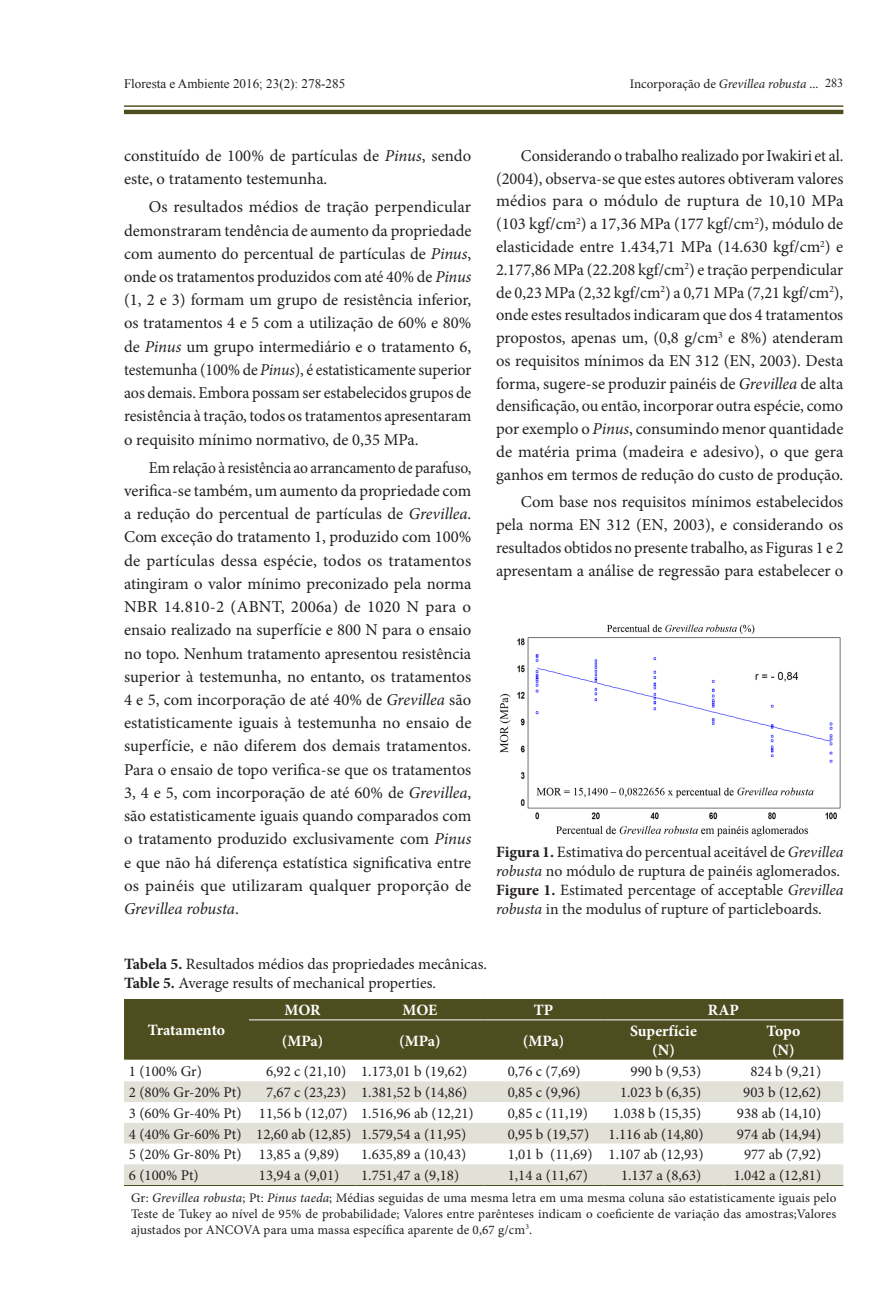
<style>
.page{position:relative;width:893px;height:1315px;background:#fff}
.page>*{position:absolute;margin:0;border:0;box-sizing:border-box;transform-origin:0 0}
.Paragraph{font:16.62px/22.8px "Minion Pro";color:#231f20;text-align:justify}
.Paragraph-2{font:16.62px/23.3px "Minion Pro";color:#231f20;text-align:justify;scale:.93 1}
.FigureCaption{font:15.75px/18.9px "Minion Pro";color:#231f20}
.TableTitle{font:15.75px "Minion Pro";color:#231f20}
.TableHead{font:700 15.75px "Minion Pro";letter-spacing:-.005em;color:#fff}
.TableBody{font:14.88px "Minion Pro";color:#231f20}
.TableFootnote{font:13.12px/15.8px "Minion Pro";letter-spacing:.005em;color:#231f20;text-align:justify}
.t1{font:13.12px "Times New Roman";color:#231f20}
.s1{font-style:italic}
.s2{font-family:"Times New Roman";font-size:12.25px}
.s3{font-weight:700}
</style>
<div class="page">
<hr style="left:124px;top:110px;width:719px;height:4px;background:#4d4d1f">
<hr style="left:124px;top:105px;width:719px;height:2px;background:#4d4d1f">
<div style="left:124px;top:999px;width:719px;height:60px;background:#4d4d1f"></div>
<svg style="left:124px;top:1081px;width:719px;height:104px;fill:#e2e1d8"></svg>
<hr style="left:249px;top:1019px;width:107px;height:1px;background:#fff">
<hr style="left:356px;top:1019px;width:128px;height:1px;background:#fff">
<hr style="left:484px;top:1019px;width:120px;height:1px;background:#fff">
<hr style="left:604px;top:1019px;width:119px;height:1px;background:#fff">
<hr style="left:723px;top:1019px;width:120px;height:1px;background:#fff">
<hr style="left:124px;top:1185px;width:125px;height:1px;background:#4d4d1f">
<hr style="left:249px;top:1185px;width:107px;height:1px;background:#4d4d1f">
<hr style="left:356px;top:1185px;width:128px;height:1px;background:#4d4d1f">
<hr style="left:484px;top:1185px;width:120px;height:1px;background:#4d4d1f">
<hr style="left:604px;top:1185px;width:119px;height:1px;background:#4d4d1f">
<hr style="left:723px;top:1185px;width:120px;height:1px;background:#4d4d1f">
<img style="left:499px;top:624px;width:342px;height:213px">
<p class="t1" style="left:124px;top:75px;width:223px">Floresta e Ambiente 2016; 23(2): 278-285</p>
<p class="TableFootnote" style="left:630px;top:76px;width:215px">Incorporação de <span class="s1">Grevillea robusta</span> ... <span class="s2">283</span></p>
<p class="Paragraph" style="left:124px;top:144px;width:349px;line-height:23.3px">constituído de 100% de partículas de <span class="s1">Pinus</span>, sendo este, o tratamento testemunha.</p>
<p class="Paragraph" style="left:124px;top:195px;width:349px;line-height:23.3px;text-indent:25px">Os resultados médios de tração perpendicular demonstraram tendência de aumento da propriedade com aumento do percentual de partículas de <span class="s1">Pinus</span>, onde os tratamentos produzidos com até 40% de <span class="s1">Pinus </span>(1, 2 e 3) formam um grupo de resistência inferior, os tratamentos 4 e 5 com a utilização de 60% e 80% de <span class="s1">Pinus</span> um grupo intermediário e o tratamento 6, testemunha (100% de <span class="s1">Pinus</span>), é estatisticamente superior aos demais. Embora possam ser estabelecidos grupos de resistência à tração, todos os tratamentos apresentaram o requisito mínimo normativo, de 0,35 MPa.</p>
<p class="Paragraph-2" style="left:124px;top:456px;width:375px;text-indent:25px">Em relação à resistência ao arrancamento de parafuso, verifica-se também, um aumento da propriedade com a redução do percentual de partículas de <span class="s1">Grevillea</span>.<br>Com exceção do tratamento 1, produzido com 100% de partículas dessa espécie, todos os tratamentos atingiram o valor mínimo preconizado pela norma NBR 14.810-2 (ABNT, 2006a) de 1020 N para o ensaio realizado na superfície e 800 N para o ensaio no topo. Nenhum tratamento apresentou resistência superior à testemunha, no entanto, os tratamentos 4 e 5, com incorporação de até 40% de <span class="s1">Grevillea</span> são estatisticamente iguais à testemunha no ensaio de superfície, e não diferem dos demais tratamentos.<br>Para o ensaio de topo verifica-se que os tratamentos 3, 4 e 5, com incorporação de até 60% de <span class="s1">Grevillea</span>, são estatisticamente iguais quando comparados com o tratamento produzido exclusivamente com <span class="s1">Pinus </span>e que não há diferença estatística significativa entre os painéis que utilizaram qualquer proporção de <span class="s1">Grevillea robusta</span>.</p>
<p class="Paragraph" style="left:496px;top:144px;width:349px;text-indent:25px">Considerando o trabalho realizado por Iwakiri et al. (2004), observa-se que estes autores obtiveram valores médios para o módulo de ruptura de 10,10 MPa (103 kgf/cm<sup>2</sup>) a 17,36 MPa (177 kgf/cm<sup>2</sup>), módulo de elasticidade entre 1.434,71 MPa (14.630 kgf/cm<sup>2</sup>) e 2.177,86 MPa (22.208 kgf/cm<sup>2</sup>) e tração perpendicular de 0,23 MPa (2,32 kgf/cm<sup>2</sup>) a 0,71 MPa (7,21 kgf/cm<sup>2</sup>), onde estes resultados indicaram que dos 4 tratamentos propostos, apenas um, (0,8 g/cm<sup>3</sup> e 8%) atenderam os requisitos mínimos da EN 312 (EN, 2003). Desta forma, sugere-se produzir painéis de <span class="s1">Grevillea</span> de alta densificação, ou então, incorporar outra espécie, como por exemplo o <span class="s1">Pinus</span>, consumindo menor quantidade de matéria prima (madeira e adesivo), o que gera ganhos em termos de redução do custo de produção.</p>
<p class="Paragraph" style="left:496px;top:491px;width:349px;text-indent:25px">Com base nos requisitos mínimos estabelecidos pela norma EN 312 (EN, 2003), e considerando os resultados obtidos no presente trabalho, as Figuras 1 e 2 apresentam a análise de regressão para estabelecer o</p>
<p class="FigureCaption" style="left:496px;top:843px;width:349px"><span class="s3">Figura 1.</span> Estimativa do percentual aceitável de <span class="s1">Grevillea robusta</span> no módulo de ruptura de painéis aglomerados.</p>
<p class="FigureCaption" style="left:496px;top:880px;width:349px"><span class="s3">Figure 1.</span> Estimated percentage of acceptable <span class="s1">Grevillea robusta</span> in the modulus of rupture of particleboards.</p>
<p class="TableTitle" style="left:124px;top:953px;width:365px"><span class="s3">Tabela 5.</span> Resultados médios das propriedades mecânicas.</p>
<p class="TableTitle" style="left:124px;top:972px;width:314px"><span class="s3">Table 5.</span> Average results of mechanical properties.</p>
<p class="TableHead" style="left:148px;top:1019px;width:79px">Tratamento</p>
<p class="TableHead" style="left:285px;top:998px;width:38px">MOR</p>
<p class="TableHead" style="left:402px;top:998px;width:36px">MOE</p>
<p class="TableHead" style="left:534px;top:998px;width:21px">TP</p>
<p class="TableHead" style="left:708px;top:998px;width:33px">RAP</p>
<p class="TableHead" style="left:282px;top:1029px;width:43px">(MPa)</p>
<p class="TableHead" style="left:399px;top:1029px;width:43px">(MPa)</p>
<p class="TableHead" style="left:523px;top:1029px;width:43px">(MPa)</p>
<p class="TableHead" style="left:630px;top:1020px;width:68px">Superfície</p>
<p class="TableHead" style="left:652px;top:1039px;width:24px">(N)</p>
<p class="TableHead" style="left:767px;top:1020px;width:35px">Topo</p>
<p class="TableHead" style="left:772px;top:1039px;width:24px">(N)</p>
<p class="TableBody" style="left:129px;top:1061px;width:74px">1 (100% Gr)</p>
<p class="TableBody" style="left:266px;top:1061px;width:82px">6,92 c (21,10)</p>
<p class="TableBody" style="left:361px;top:1061px;width:108px">1.173,01 b (19,62)</p>
<p class="TableBody" style="left:508px;top:1061px;width:74px">0,76 c (7,69)</p>
<p class="TableBody" style="left:630px;top:1061px;width:72px">990 b (9,53)</p>
<p class="TableBody" style="left:750px;top:1061px;width:72px">824 b (9,21)</p>
<p class="TableBody" style="left:129px;top:1082px;width:114px">2 (80% Gr-20% Pt)</p>
<p class="TableBody" style="left:266px;top:1082px;width:82px">7,67 c (23,23)</p>
<p class="TableBody" style="left:361px;top:1082px;width:108px">1.381,52 b (14,86)</p>
<p class="TableBody" style="left:508px;top:1082px;width:74px">0,85 c (9,96)</p>
<p class="TableBody" style="left:620px;top:1082px;width:83px">1.023 b (6,35)</p>
<p class="TableBody" style="left:743px;top:1082px;width:79px">903 b (12,62)</p>
<p class="TableBody" style="left:129px;top:1103px;width:114px">3 (60% Gr-40% Pt)</p>
<p class="TableBody" style="left:259px;top:1103px;width:90px">11,56 b (12,07)</p>
<p class="TableBody" style="left:361px;top:1103px;width:114px">1.516,96 ab (12,21)</p>
<p class="TableBody" style="left:508px;top:1103px;width:82px">0,85 c (11,19)</p>
<p class="TableBody" style="left:613px;top:1103px;width:90px">1.038 b (15,35)</p>
<p class="TableBody" style="left:737px;top:1103px;width:86px">938 ab (14,10)</p>
<p class="TableBody" style="left:129px;top:1124px;width:114px">4 (40% Gr-60% Pt)</p>
<p class="TableBody" style="left:256px;top:1124px;width:96px">12,60 ab (12,85)</p>
<p class="TableBody" style="left:361px;top:1124px;width:107px">1.579,54 a (11,95)</p>
<p class="TableBody" style="left:508px;top:1124px;width:83px">0,95 b (19,57)</p>
<p class="TableBody" style="left:609px;top:1124px;width:96px">1.116 ab (14,80)</p>
<p class="TableBody" style="left:737px;top:1124px;width:86px">974 ab (14,94)</p>
<p class="TableBody" style="left:129px;top:1144px;width:114px">5 (20% Gr-80% Pt)</p>
<p class="TableBody" style="left:259px;top:1144px;width:82px">13,85 a (9,89)</p>
<p class="TableBody" style="left:361px;top:1144px;width:107px">1.635,89 a (10,43)</p>
<p class="TableBody" style="left:508px;top:1144px;width:86px">1,01 b (11,69)</p>
<p class="TableBody" style="left:609px;top:1144px;width:96px">1.107 ab (12,93)</p>
<p class="TableBody" style="left:744px;top:1144px;width:79px">977 ab (7,92)</p>
<p class="TableBody" style="left:129px;top:1165px;width:71px">6 (100% Pt)</p>
<p class="TableBody" style="left:259px;top:1165px;width:82px">13,94 a (9,01)</p>
<p class="TableBody" style="left:361px;top:1165px;width:100px">1.751,47 a (9,18)</p>
<p class="TableBody" style="left:508px;top:1165px;width:82px">1,14 a (11,67)</p>
<p class="TableBody" style="left:621px;top:1165px;width:82px">1.137 a (8,63)</p>
<p class="TableBody" style="left:734px;top:1165px;width:89px">1.042 a (12,81)</p>
<p class="TableFootnote" style="left:131px;top:1190px;width:707px">Gr: <span class="s1">Grevillea robusta</span>; Pt: <span class="s1">Pinus taeda</span>; Médias seguidas de uma mesma letra em uma mesma coluna são estatisticamente iguais pelo Teste de Tukey ao nível de 95% de probabilidade; Valores entre parênteses indicam o coeficiente de variação das amostras;Valores ajustados por ANCOVA para uma massa específica aparente de 0,67 g/cm<sup>3</sup>.</p>
</div>
